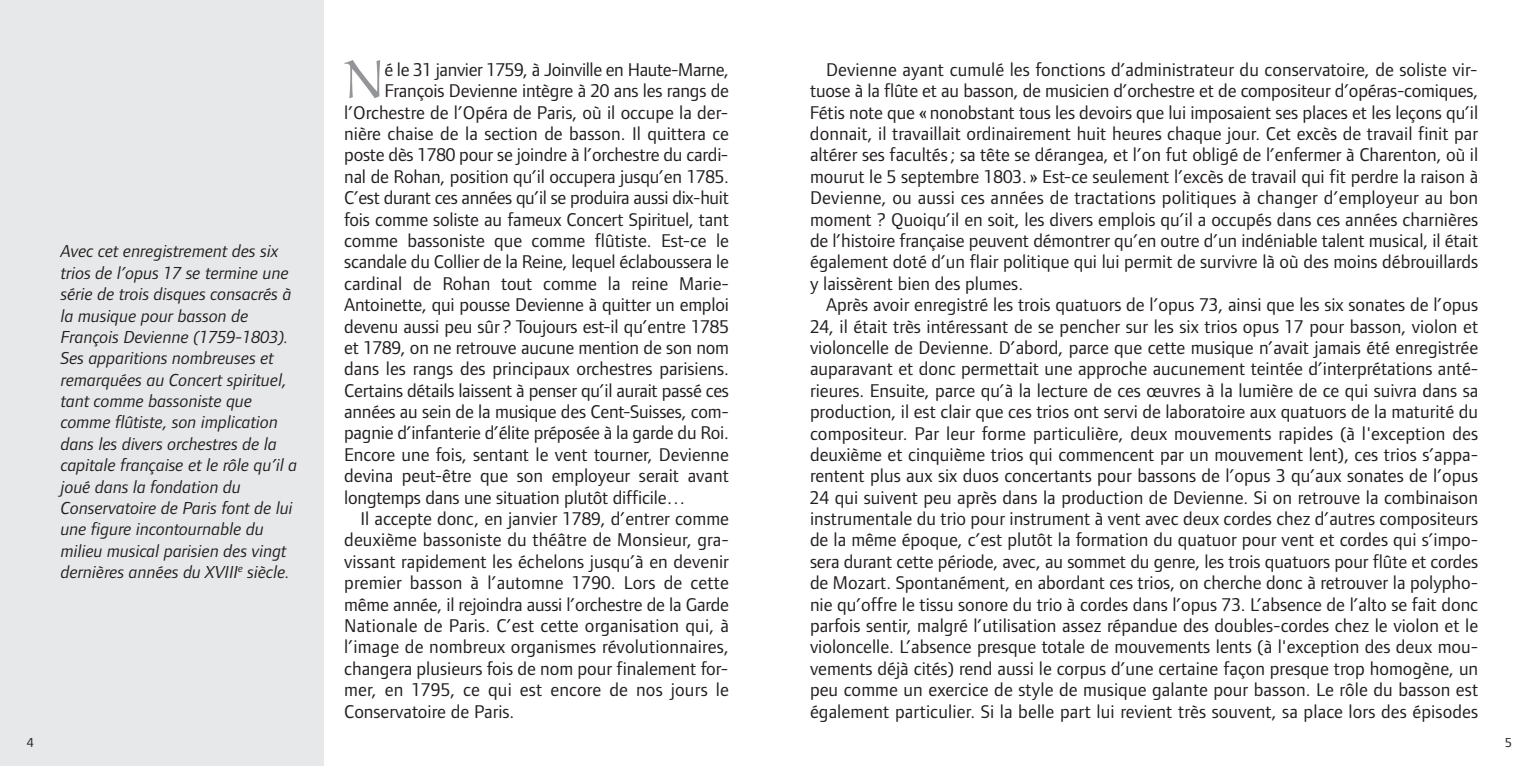
<style>
.page{position:relative;width:1539px;height:766px;background:#fff}
.page>*{position:absolute;margin:0;border:0;box-sizing:border-box;transform-origin:0 0}
.t1{font:54.45px "URW Alcuin T Ligh";color:#939598}
.t2{font:19.12px/21.4px "Foundry Form Sans";letter-spacing:-.005em;color:#231f20;text-align:justify}
.t3{font:italic 18px/21.4px "Foundry Form Sans";color:#231f20}
.t4{font:13.5px "Foundry Form Sans";color:#231f20}
</style>
<div class="page">
<div style="left:0;top:0;width:324px;height:765px;background:#e7e8e9"></div>
<p class="t3" style="left:61px;top:240px;width:238px">Avec cet enregistrement des six trios de l’opus 17 se termine une série de trois disques consacrés à la musique pour basson de<br>François Devienne (1759-1803).<br>Ses apparitions nombreuses et remarquées au Concert spirituel, tant comme bassoniste que comme flûtiste, son implication dans les divers orchestres de la capitale française et le rôle qu’il a joué dans la fondation du<br>Conservatoire de Paris font de lui une figure incontournable du milieu musical parisien des vingt dernières années du XVIII<sup>e</sup> siècle.</p>
<h1 class="t1" style="left:344px;top:46px;width:42px">N</h1>
<p class="t2" style="left:384px;top:60px;width:346px">é le 31 janvier 1759, à Joinville en Haute-Marne,</p>
<p class="t2" style="left:384px;top:82px;width:346px">François Devienne intègre à 20 ans les rangs de</p>
<p class="t2" style="left:344px;top:103px;width:385px">l’Orchestre de l’Opéra de Paris, où il occupe la der-</p>
<p class="t2" style="left:344px;top:124px;width:386px">nière chaise de la section de basson. Il quittera ce</p>
<p class="t2" style="left:344px;top:146px;width:385px">poste dès 1780 pour se joindre à l’orchestre du cardi-</p>
<p class="t2" style="left:344px;top:167px;width:386px">nal de Rohan, position qu’il occupera jusqu’en 1785.</p>
<p class="t2" style="left:344px;top:188px;width:386px">C’est durant ces années qu’il se produira aussi dix-huit</p>
<p class="t2" style="left:344px;top:210px;width:386px">fois comme soliste au fameux Concert Spirituel, tant</p>
<p class="t2" style="left:344px;top:231px;width:386px">comme bassoniste que comme flûtiste. Est-ce le</p>
<p class="t2" style="left:344px;top:253px;width:386px">scandale du Collier de la Reine, lequel éclaboussera le</p>
<p class="t2" style="left:344px;top:274px;width:386px">cardinal de Rohan tout comme la reine Marie-</p>
<p class="t2" style="left:344px;top:295px;width:386px">Antoinette, qui pousse Devienne à quitter un emploi</p>
<p class="t2" style="left:344px;top:317px;width:386px">devenu aussi peu sûr ? Toujours est-il qu’entre 1785</p>
<p class="t2" style="left:344px;top:338px;width:386px">et 1789, on ne retrouve aucune mention de son nom</p>
<p class="t2" style="left:344px;top:359px;width:386px">dans les rangs des principaux orchestres parisiens.</p>
<p class="t2" style="left:344px;top:381px;width:386px">Certains détails laissent à penser qu’il aurait passé ces</p>
<p class="t2" style="left:344px;top:402px;width:386px">années au sein de la musique des Cent-Suisses, com-</p>
<p class="t2" style="left:344px;top:424px;width:386px">pagnie d’infanterie d’élite préposée à la garde du Roi.</p>
<p class="t2" style="left:344px;top:445px;width:386px">Encore une fois, sentant le vent tourner, Devienne</p>
<p class="t2" style="left:344px;top:466px;width:386px">devina peut-être que son employeur serait avant</p>
<p class="t2" style="left:344px;top:488px;width:343px">longtemps dans une situation plutôt difficile…</p>
<p class="t2" style="left:360px;top:509px;width:370px">Il accepte donc, en janvier 1789, d’entrer comme</p>
<p class="t2" style="left:344px;top:530px;width:386px">deuxième bassoniste du théâtre de Monsieur, gra-</p>
<p class="t2" style="left:344px;top:552px;width:386px">vissant rapidement les échelons jusqu’à en devenir</p>
<p class="t2" style="left:344px;top:573px;width:386px">premier basson à l’automne 1790. Lors de cette</p>
<p class="t2" style="left:344px;top:595px;width:386px">même année, il rejoindra aussi l’orchestre de la Garde</p>
<p class="t2" style="left:344px;top:616px;width:386px">Nationale de Paris. C’est cette organisation qui, à</p>
<p class="t2" style="left:344px;top:637px;width:386px">l’image de nombreux organismes révolutionnaires,</p>
<p class="t2" style="left:344px;top:659px;width:386px">changera plusieurs fois de nom pour finalement for-</p>
<p class="t2" style="left:344px;top:680px;width:386px">mer, en 1795, ce qui est encore de nos jours le</p>
<p class="t2" style="left:344px;top:701px;width:172px">Conservatoire de Paris.</p>
<p class="t2" style="left:810px;top:60px;width:670px;text-indent:16px">Devienne ayant cumulé les fonctions d’administrateur du conservatoire, de soliste vir&shy;tuose à la flûte et au basson, de musicien d’orchestre et de compositeur d’opéras-comiques, Fétis note que « nonobstant tous les devoirs que lui imposaient ses places et les leçons qu’il donnait, il travaillait ordinairement huit heures chaque jour. Cet excès de travail finit par altérer ses facultés; sa tête se dérangea, et l’on fut obligé de l’enfermer à Charenton, où il mourut le 5 septembre 1803. » Est-ce seulement l’excès de travail qui fit perdre la raison à Devienne, ou aussi ces années de tractations politiques à changer d’employeur au bon moment ? Quoiqu’il en soit, les divers emplois qu’il a occupés dans ces années charnières de l’histoire française peuvent démontrer qu’en outre d’un indéniable talent musical, il était également doté d’un flair politique qui lui permit de survivre là où des moins débrouillards y laissèrent bien des plumes.</p>
<p class="t2" style="left:810px;top:295px;width:670px;text-indent:16px">Après avoir enregistré les trois quatuors de l’opus 73, ainsi que les six sonates de l’opus 24, il était très intéressant de se pencher sur les six trios opus 17 pour basson, violon et violoncelle de Devienne. D’abord, parce que cette musique n’avait jamais été enregistrée auparavant et donc permettait une approche aucunement teintée d’interprétations anté&shy;rieures. Ensuite, parce qu’à la lecture de ces œuvres à la lumière de ce qui suivra dans sa production, il est clair que ces trios ont servi de laboratoire aux quatuors de la maturité du compositeur. Par leur forme particulière, deux mouvements rapides (à l'exception des deuxième et cinquième trios qui commencent par un mouvement lent), ces trios s’appa&shy;rentent plus aux six duos concertants pour bassons de l’opus 3 qu’aux sonates de l’opus 24 qui suivent peu après dans la production de Devienne. Si on retrouve la combinaison instrumentale du trio pour instrument à vent avec deux cordes chez d’autres compositeurs de la même époque, c’est plutôt la formation du quatuor pour vent et cordes qui s’impo&shy;sera durant cette période, avec, au sommet du genre, les trois quatuors pour flûte et cordes de Mozart. Spontanément, en abordant ces trios, on cherche donc à retrouver la polypho&shy;nie qu’offre le tissu sonore du trio à cordes dans l’opus 73. L’absence de l’alto se fait donc parfois sentir, malgré l’utilisation assez répandue des doubles-cordes chez le violon et le violoncelle. L’absence presque totale de mouvements lents (à l'exception des deux mou&shy;vements déjà cités) rend aussi le corpus d’une certaine façon presque trop homogène, un peu comme un exercice de style de musique galante pour basson. Le rôle du basson est également particulier. Si la belle part lui revient très souvent, sa place lors des épisodes</p>
<p class="t4" style="left:27px;top:737px;width:8px">4</p>
<p class="t4" style="left:1505px;top:737px;width:8px">5</p>
</div>
